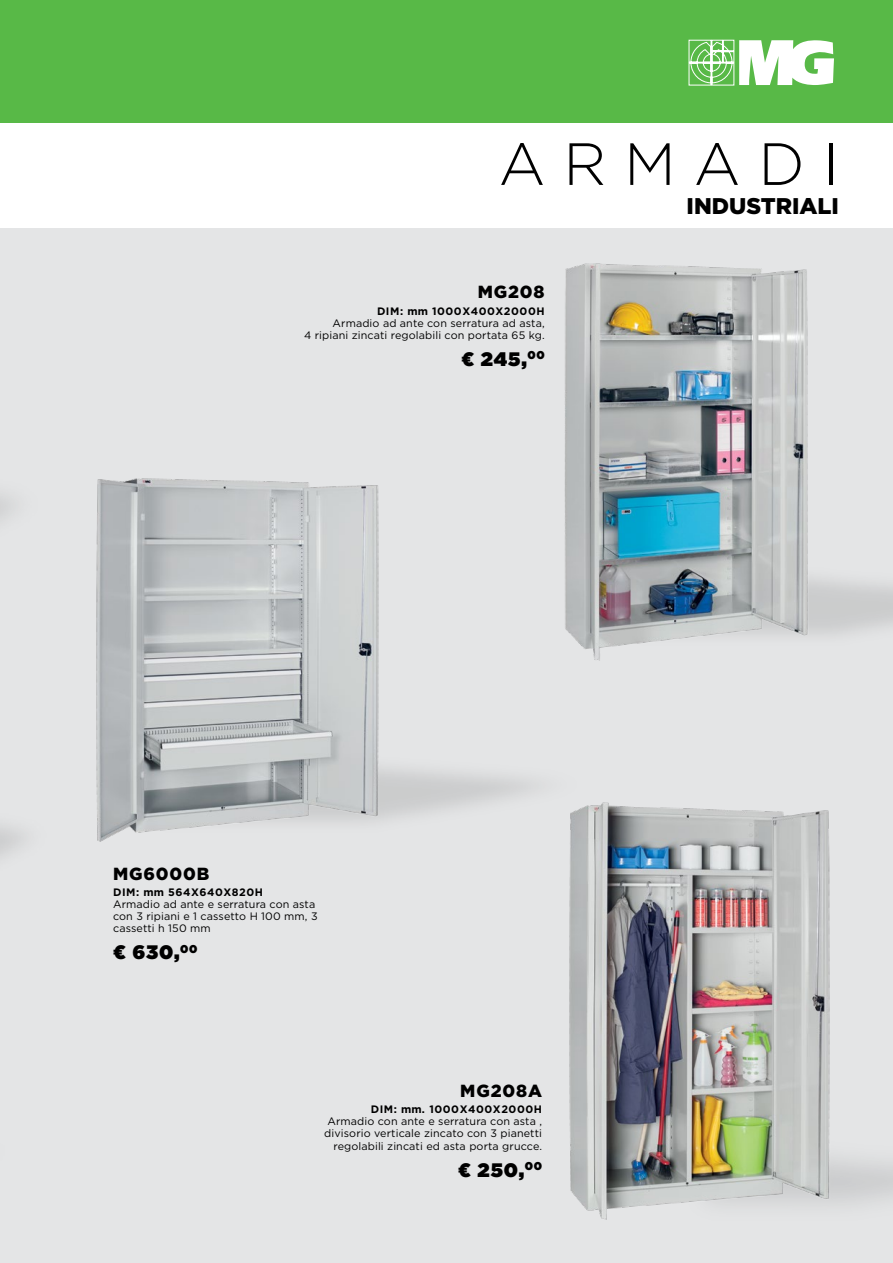
<style>
.page{position:relative;width:893px;height:1263px;background:#fff}
.page>*{position:absolute;margin:0;border:0;box-sizing:border-box;transform-origin:0 0}
.t1{font:300 59.4px "Gotham";letter-spacing:.3em;color:#000}
.t2{font:900 22.65px "Gotham";color:#000}
.t3{font:900 19.5px "Gotham";letter-spacing:.05em;color:#000}
.t4{font:900 17.55px "Gotham";letter-spacing:.05em;color:#000}
.t5{font:10.8px "Gotham";letter-spacing:.01em;color:#000}
.t6{font:700 10.8px "Gotham";letter-spacing:.05em;color:#000}
</style>
<div class="page">
<div style="left:0;top:228px;width:893px;height:1035px;background:#e4e5e6"></div>
<div style="left:0;top:0;width:893px;height:123px;background:#58b947"></div>
<svg style="left:689px;top:40px;width:145px;height:45px"></svg>
<img style="left:96px;top:478px;width:435px;height:364px">
<img style="left:569px;top:877px;width:324px;height:343px">
<img style="left:564px;top:263px;width:329px;height:614px">
<p class="t1" style="left:498px;top:126px;width:342px">ARMADI</p>
<p class="t2" style="left:687px;top:190px;width:154px">INDUSTRIALI</p>
<p class="t4" style="left:478px;top:280px;width:68px">MG208</p>
<p class="t6" style="left:377px;top:304px;width:169px">DIM: mm 1000X400X2000H</p>
<p class="t5" style="left:333px;top:316px;width:214px">Armadio ad ante con serratura ad asta,</p>
<p class="t5" style="left:304px;top:328px;width:242px">4 ripiani zincati regolabili con portata 65 kg.</p>
<p class="t3" style="left:461px;top:345px;width:85px">€ 245,<sup>00</sup></p>
<p class="t4" style="left:113px;top:861px;width:98px">MG6000B</p>
<p class="t6" style="left:113px;top:885px;width:152px">DIM: mm 564X640X820H</p>
<p class="t5" style="left:113px;top:897px;width:204px">Armadio ad ante e serratura con asta</p>
<p class="t5" style="left:113px;top:909px;width:206px">con 3 ripiani e 1 cassetto H 100 mm, 3</p>
<p class="t5" style="left:113px;top:921px;width:99px">cassetti h 150 mm</p>
<p class="t3" style="left:113px;top:938px;width:86px">€ 630,<sup>00</sup></p>
<p class="t4" style="left:460px;top:1079px;width:83px">MG208A</p>
<p class="t6" style="left:371px;top:1102px;width:173px">DIM: mm. 1000X400X2000H</p>
<p class="t5" style="left:327px;top:1114px;width:216px">Armadio con ante e serratura con asta ,</p>
<p class="t5" style="left:324px;top:1127px;width:219px">divisorio verticale zincato con 3 pianetti</p>
<p class="t5" style="left:333px;top:1139px;width:210px">regolabili zincati ed asta porta grucce.</p>
<p class="t3" style="left:458px;top:1156px;width:85px">€ 250,<sup>00</sup></p>
</div>
